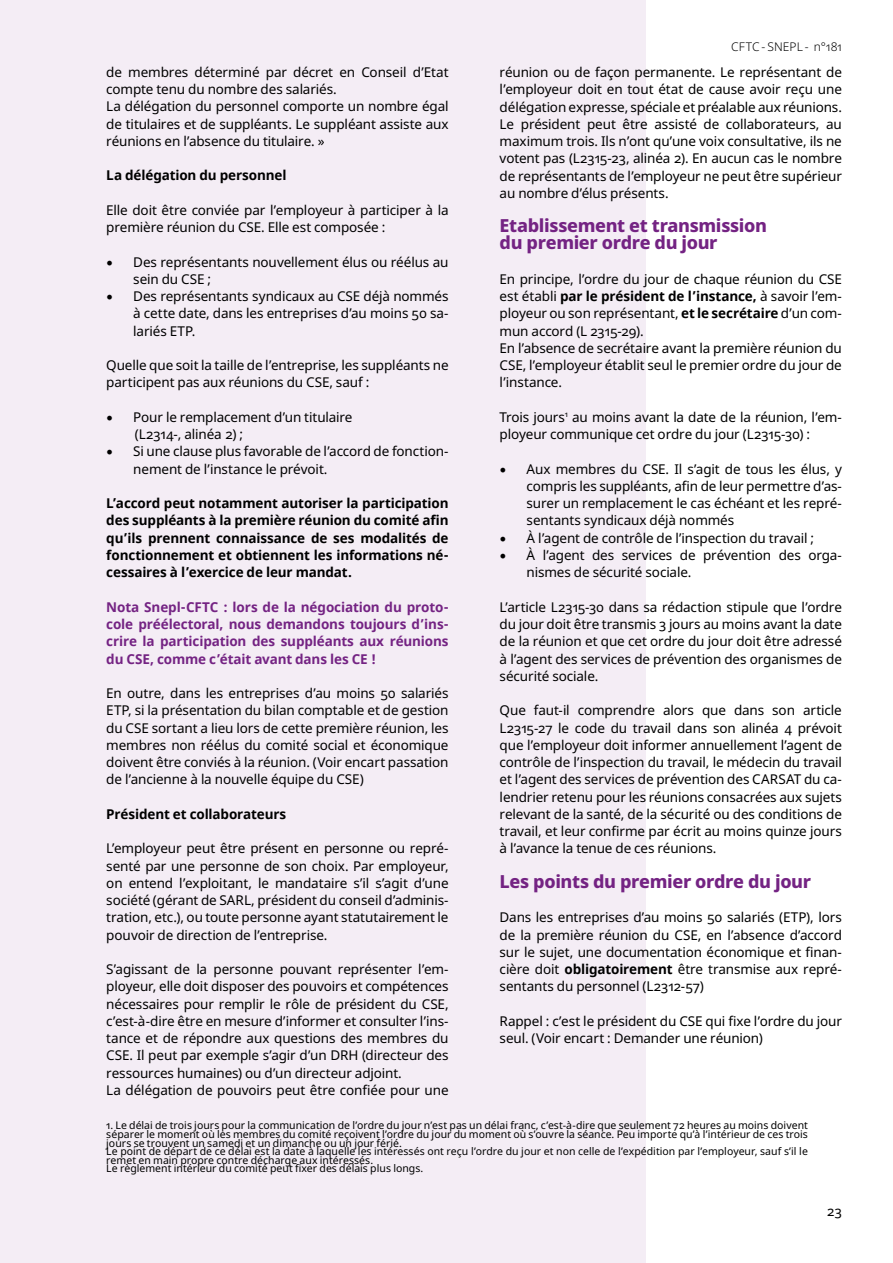
<style>
.page{position:relative;width:893px;height:1263px;background:#fff}
.page>*{position:absolute;margin:0;border:0;box-sizing:border-box;transform-origin:0 0}
.t1{font:800 18px/17.2px "Noto Sans";letter-spacing:-.02em;color:#742383}
.t2{font:13.5px/17.2px "Noto Sans";letter-spacing:-.01em;color:#000}
.t3{font:700 13.5px/17.2px "Noto Sans";letter-spacing:-.01em;color:#000;text-align:justify}
.t4{font:700 13.5px/17.2px "Noto Sans";letter-spacing:-.01em;color:#742383;text-align:justify}
.t5{font:300 12px "Noto Sans";letter-spacing:.01em;color:#000}
.t6{font:10.5px/8.6px "Noto Sans";color:#000}
.s1{font-family:"Minion Pro";font-size:18px}
.s2{font-weight:700}
</style>
<div class="page">
<div style="left:0;top:0;width:645px;height:1263px;background:#f4edf5"></div>
<p class="t2" style="left:106px;top:64px;width:344px">de membres déterminé par décret en Conseil d’Etat compte tenu du nombre des salariés.<br>La délégation du personnel comporte un nombre égal de titulaires et de suppléants. Le suppléant assiste aux réunions en l’absence du titulaire. »</p>
<p class="t3" style="left:106px;top:167px;width:182px">La délégation du personnel</p>
<p class="t2" style="left:106px;top:202px;width:344px">Elle doit être conviée par l’employeur à participer à la première réunion du CSE. Elle est composée :</p>
<p class="t2" style="left:133px;top:253px;width:317px;text-indent:-27px"><span class="s1">•</span> Des représentants nouvellement élus ou réélus au sein du CSE ;</p>
<p class="t2" style="left:133px;top:288px;width:317px;text-align:justify;text-indent:-27px"><span class="s1">•</span> Des représentants syndicaux au CSE déjà nommés à cette date, dans les entreprises d’au moins 50 sa&shy;lariés ETP.</p>
<p class="t2" style="left:106px;top:357px;width:344px">Quelle que soit la taille de l’entreprise, les suppléants ne participent pas aux réunions du CSE, sauf :</p>
<p class="t2" style="left:135px;top:409px;width:219px;text-indent:-28px"><span class="s1">•</span> Pour le remplacement d’un titulaire (L2314-, alinéa 2) ;</p>
<p class="t2" style="left:133px;top:443px;width:317px;text-indent:-27px"><span class="s1">•</span> Si une clause plus favorable de l’accord de fonction&shy;nement de l’instance le prévoit.</p>
<p class="t3" style="left:106px;top:495px;width:344px">L’accord peut notamment autoriser la participation des suppléants à la première réunion du comité afin qu’ils prennent connaissance de ses modalités de fonctionnement et obtiennent les informations né&shy;cessaires à l’exercice de leur mandat.</p>
<p class="t4" style="left:106px;top:598px;width:344px">Nota Snepl-CFTC : lors de la négociation du proto&shy;cole préélectoral, nous demandons toujours d’ins&shy;crire la participation des suppléants aux réunions du CSE, comme c’était avant dans les CE !</p>
<p class="t2" style="left:106px;top:685px;width:344px;text-align:justify">En outre, dans les entreprises d’au moins 50 salariés ETP, si la présentation du bilan comptable et de gestion du CSE sortant a lieu lors de cette première réunion, les membres non réélus du comité social et économique doivent être conviés à la réunion. (Voir encart passation de l’ancienne à la nouvelle équipe du CSE)</p>
<p class="t3" style="left:106px;top:806px;width:181px">Président et collaborateurs</p>
<p class="t2" style="left:106px;top:840px;width:344px;text-align:justify">L’employeur peut être présent en personne ou repré&shy;senté par une personne de son choix. Par employeur, on entend l’exploitant, le mandataire s’il s’agit d’une société (gérant de SARL, président du conseil d’adminis&shy;tration, etc.), ou toute personne ayant statutairement le pouvoir de direction de l’entreprise.</p>
<p class="t2" style="left:106px;top:961px;width:344px">S’agissant de la personne pouvant représenter l’em&shy;ployeur, elle doit disposer des pouvoirs et compétences nécessaires pour remplir le rôle de président du CSE, c’est-à-dire être en mesure d’informer et consulter l’ins&shy;tance et de répondre aux questions des membres du CSE. Il peut par exemple s’agir d’un DRH (directeur des ressources humaines) ou d’un directeur adjoint.<br>La délégation de pouvoirs peut être confiée pour une</p>
<p class="t5" style="left:731px;top:38px;width:112px">CFTC - SNEPL - n°181</p>
<p class="t2" style="left:500px;top:64px;width:344px;text-align:justify">réunion ou de façon permanente. Le représentant de l’employeur doit en tout état de cause avoir reçu une délégation expresse, spéciale et préalable aux réunions.<br>Le président peut être assisté de collaborateurs, au maximum trois. Ils n’ont qu’une voix consultative, ils ne votent pas (L2315-23, alinéa 2). En aucun cas le nombre de représentants de l’employeur ne peut être supérieur au nombre d’élus présents.</p>
<h1 class="t1" style="left:500px;top:217px;width:269px">Etablissement et transmission du premier ordre du jour</h1>
<p class="t2" style="left:500px;top:271px;width:344px">En principe, l’ordre du jour de chaque réunion du CSE est établi <span class="s2">par le président de l’instance,</span> à savoir l’em&shy;ployeur ou son représentant, <span class="s2">et le secrétaire</span> d’un com&shy;mun accord (L 2315-29).<br>En l’absence de secrétaire avant la première réunion du CSE, l’employeur établit seul le premier ordre du jour de l’instance.</p>
<p class="t2" style="left:500px;top:409px;width:344px">Trois jours<sup>1</sup> au moins avant la date de la réunion, l’em&shy;ployeur communique cet ordre du jour (L2315-30) :</p>
<p class="t2" style="left:527px;top:460px;width:317px;text-align:justify;text-indent:-27px"><span class="s1">•</span> Aux membres du CSE. Il s’agit de tous les élus, y compris les suppléants, afin de leur permettre d’as&shy;surer un remplacement le cas échéant et les repré&shy;sentants syndicaux déjà nommés</p>
<p class="t2" style="left:500px;top:529px;width:316px"><span class="s1">•</span> À l’agent de contrôle de l’inspection du travail ;</p>
<p class="t2" style="left:527px;top:547px;width:317px;text-indent:-27px"><span class="s1">•</span> À l’agent des services de prévention des orga&shy;nismes de sécurité sociale.</p>
<p class="t2" style="left:500px;top:598px;width:344px;text-align:justify">L’article L2315-30 dans sa rédaction stipule que l’ordre du jour doit être transmis 3 jours au moins avant la date de la réunion et que cet ordre du jour doit être adressé à l’agent des services de prévention des organismes de sécurité sociale.</p>
<p class="t2" style="left:500px;top:702px;width:344px;text-align:justify">Que faut-il comprendre alors que dans son article L2315-27 le code du travail dans son alinéa 4 prévoit que l’employeur doit informer annuellement l’agent de contrôle de l’inspection du travail, le médecin du travail et l’agent des services de prévention des CARSAT du ca&shy;lendrier retenu pour les réunions consacrées aux sujets relevant de la santé, de la sécurité ou des conditions de travail, et leur confirme par écrit au moins quinze jours à l’avance la tenue de ces réunions.</p>
<h1 class="t1" style="left:500px;top:873px;width:313px">Les points du premier ordre du jour</h1>
<p class="t2" style="left:500px;top:909px;width:344px;text-align:justify">Dans les entreprises d’au moins 50 salariés (ETP), lors de la première réunion du CSE, en l’absence d’accord sur le sujet, une documentation économique et finan&shy;cière doit <span class="s2">obligatoirement</span> être transmise aux repré&shy;sentants du personnel (L2312-57)</p>
<p class="t2" style="left:500px;top:1012px;width:344px">Rappel : c’est le président du CSE qui fixe l’ordre du jour seul. (Voir encart : Demander une réunion)</p>
<p class="t6" style="left:106px;top:1121px;width:703px">1. Le délai de trois jours pour la communication de l’ordre du jour n’est pas un délai franc, c’est-à-dire que seulement 72 heures au moins doivent séparer le moment où les membres du comité reçoivent l’ordre du jour du moment où s’ouvre la séance. Peu importe qu’à l’intérieur de ces trois jours se trouvent un samedi et un dimanche ou un jour férié.<br>Le point de départ de ce délai est la date à laquelle les intéressés ont reçu l’ordre du jour et non celle de l’expédition par l’employeur, sauf s’il le remet en main propre contre décharge aux intéressés.<br>Le règlement intérieur du comité peut fixer des délais plus longs.</p>
<p class="t2" style="left:827px;top:1202px;width:16px">23</p>
</div>
